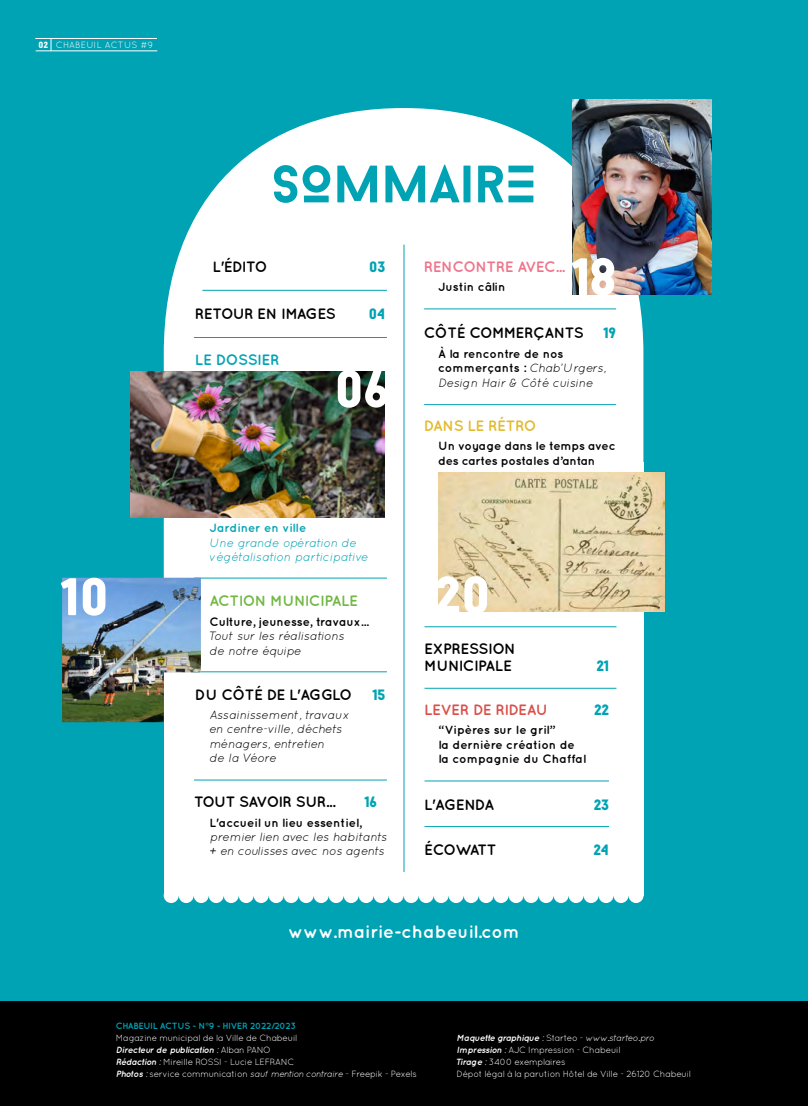
<style>
.page{position:relative;width:808px;height:1106px;background:#00a3b4}
.page>*{position:absolute;margin:0;border:0;box-sizing:border-box;transform-origin:0 0}
.t1{font:900 52.8px "Baron Neue";color:#fff}
.t2{font:700 52.5px "Baron Neue";color:#00a3b4}
.t3{font:700 18px "Quicksand";color:#fff}
.t4{font:700 15px/16.5px "Quicksand";letter-spacing:-.025em;color:#000}
.t5{font:900 15px "Baron Neue";color:#00a3b4}
.t6{font:700 15px "Quicksand";letter-spacing:-.06em;color:#000}
.t7{font:700 15px "Quicksand";letter-spacing:-.025em;color:#72b743}
.t8{font:700 15px "Quicksand";letter-spacing:-.025em;color:#ee748b}
.t9{font:700 15px "Quicksand";letter-spacing:-.025em;color:#d9504a}
.t10{font:700 15px "Quicksand";letter-spacing:-.025em;color:#e2bb2f}
.t11{font:700 15px "Quicksand";letter-spacing:-.025em;color:#00a3b4}
.t12{font:700 15px "Quicksand";letter-spacing:-.05em;color:#000}
.t13{font:italic 12px/14.4px "Quicksand";color:#000}
.t14{font:700 12px/14.4px "Quicksand";color:#000}
.t15{font:italic 12px/14.4px "Quicksand";color:#00a3b4}
.t16{font:700 12px/14.4px "Quicksand";letter-spacing:-.02em;color:#000}
.t17{font:700 12px "Quicksand";color:#00a3b4}
.t18{font:9px/12px "Quicksand";letter-spacing:-.03em;color:#fff}
.t19{font:700 9px "Quicksand";letter-spacing:-.03em;color:#00a3b4}
.t20{font:9px "Quicksand";letter-spacing:.03em;color:#fff}
.t21{font:900 9px "Baron Neue";color:#fff}
.s1{font-weight:700;font-style:normal}
.s2{font-weight:700;font-style:italic}
.s3{font-style:italic}
</style>
<div class="page">
<div style="left:164px;top:461px;width:479px;height:434px;background:#fff"></div>
<div style="left:164px;top:888px;width:15px;height:15px;background:#fff;border-radius:50%"></div>
<div style="left:299px;top:888px;width:15px;height:15px;background:#fff;border-radius:50%"></div>
<div style="left:434px;top:888px;width:15px;height:15px;background:#fff;border-radius:50%"></div>
<div style="left:568px;top:888px;width:15px;height:15px;background:#fff;border-radius:50%"></div>
<div style="left:179px;top:888px;width:15px;height:15px;background:#fff;border-radius:50%"></div>
<div style="left:314px;top:888px;width:15px;height:15px;background:#fff;border-radius:50%"></div>
<div style="left:449px;top:888px;width:15px;height:15px;background:#fff;border-radius:50%"></div>
<div style="left:583px;top:888px;width:15px;height:15px;background:#fff;border-radius:50%"></div>
<div style="left:194px;top:888px;width:15px;height:15px;background:#fff;border-radius:50%"></div>
<div style="left:329px;top:888px;width:15px;height:15px;background:#fff;border-radius:50%"></div>
<div style="left:464px;top:888px;width:15px;height:15px;background:#fff;border-radius:50%"></div>
<div style="left:598px;top:888px;width:15px;height:15px;background:#fff;border-radius:50%"></div>
<div style="left:209px;top:888px;width:15px;height:15px;background:#fff;border-radius:50%"></div>
<div style="left:344px;top:888px;width:15px;height:15px;background:#fff;border-radius:50%"></div>
<div style="left:479px;top:888px;width:15px;height:15px;background:#fff;border-radius:50%"></div>
<div style="left:613px;top:888px;width:15px;height:15px;background:#fff;border-radius:50%"></div>
<div style="left:224px;top:888px;width:15px;height:15px;background:#fff;border-radius:50%"></div>
<div style="left:359px;top:888px;width:15px;height:15px;background:#fff;border-radius:50%"></div>
<div style="left:494px;top:888px;width:15px;height:15px;background:#fff;border-radius:50%"></div>
<div style="left:628px;top:888px;width:15px;height:15px;background:#fff;border-radius:50%"></div>
<div style="left:239px;top:888px;width:15px;height:15px;background:#fff;border-radius:50%"></div>
<div style="left:374px;top:888px;width:15px;height:15px;background:#fff;border-radius:50%"></div>
<div style="left:509px;top:888px;width:15px;height:15px;background:#fff;border-radius:50%"></div>
<div style="left:254px;top:888px;width:15px;height:15px;background:#fff;border-radius:50%"></div>
<div style="left:389px;top:888px;width:15px;height:15px;background:#fff;border-radius:50%"></div>
<div style="left:524px;top:888px;width:14px;height:15px;background:#fff;border-radius:50%"></div>
<div style="left:269px;top:888px;width:15px;height:15px;background:#fff;border-radius:50%"></div>
<div style="left:404px;top:888px;width:15px;height:15px;background:#fff;border-radius:50%"></div>
<div style="left:538px;top:888px;width:15px;height:15px;background:#fff;border-radius:50%"></div>
<div style="left:284px;top:888px;width:15px;height:15px;background:#fff;border-radius:50%"></div>
<div style="left:419px;top:888px;width:15px;height:15px;background:#fff;border-radius:50%"></div>
<div style="left:553px;top:888px;width:15px;height:15px;background:#fff;border-radius:50%"></div>
<svg style="left:164px;top:108px;width:479px;height:532px;fill:#fff"></svg>
<svg style="left:51px;top:39px;width:1px;height:12px"></svg>
<hr style="left:404px;top:244px;width:1px;height:628px;background:#00a3b4">
<hr style="left:202px;top:290px;width:185px;height:1px;background:#00a3b4">
<hr style="left:194px;top:337px;width:193px;height:1px;background:#00a3b4">
<hr style="left:194px;top:577px;width:193px;height:1px;background:#00a3b4">
<hr style="left:194px;top:671px;width:193px;height:1px;background:#00a3b4">
<hr style="left:194px;top:779px;width:193px;height:1px;background:#00a3b4">
<hr style="left:424px;top:404px;width:192px;height:1px;background:#00a3b4">
<hr style="left:424px;top:626px;width:192px;height:1px;background:#00a3b4">
<hr style="left:424px;top:780px;width:185px;height:1px;background:#00a3b4">
<hr style="left:424px;top:826px;width:185px;height:1px;background:#00a3b4">
<hr style="left:424px;top:688px;width:192px;height:1px;background:#00a3b4">
<hr style="left:424px;top:308px;width:192px;height:1px;background:#00a3b4">
<img style="left:572px;top:100px;width:139px;height:194px">
<img style="left:438px;top:472px;width:227px;height:139px">
<img style="left:131px;top:372px;width:254px;height:145px">
<img style="left:62px;top:577px;width:139px;height:145px">
<div style="left:0;top:1001px;width:808px;height:105px;background:#000"></div>
<hr style="left:35px;top:38px;width:122px;height:1px;background:#fff">
<hr style="left:36px;top:51px;width:121px;height:1px;background:#fff">
<p class="t21" style="left:39px;top:39px;width:11px">02</p>
<p class="t20" style="left:56px;top:39px;width:99px">CHABEUIL ACTUS #9</p>
<h1 class="t1" style="left:62px;top:562px;width:49px">10</h1>
<h2 class="t2" style="left:271px;top:151px;width:266px">SOMMAIRE</h2>
<h3 class="t4" style="left:213px;top:258px;width:56px">L'ÉDITO</h3>
<h3 class="t4" style="left:195px;top:305px;width:142px">RETOUR EN IMAGES</h3>
<h3 class="t11" style="left:195px;top:350px;width:86px">LE DOSSIER</h3>
<h3 class="t5" style="left:369px;top:257px;width:17px">03</h3>
<h3 class="t5" style="left:369px;top:304px;width:18px">04</h3>
<h1 class="t1" style="left:335px;top:355px;width:56px">06</h1>
<h3 class="t17" style="left:209px;top:521px;width:98px">Jardiner en ville</h3>
<h3 class="t15" style="left:209px;top:535px;width:160px">Une grande opération de végétalisation participative</h3>
<h3 class="t7" style="left:209px;top:592px;width:150px">ACTION MUNICIPALE</h3>
<h3 class="t14" style="left:209px;top:614px;width:161px">Culture, jeunesse, travaux...</h3>
<h3 class="t13" style="left:209px;top:628px;width:137px">Tout sur les réalisations de notre équipe</h3>
<h3 class="t4" style="left:195px;top:686px;width:159px">DU CÔTÉ DE L'AGGLO</h3>
<h3 class="t13" style="left:209px;top:707px;width:141px">Assainissement, travaux en centre-ville, déchets ménagers, entretien<br>de la Véore</h3>
<h3 class="t5" style="left:373px;top:685px;width:14px">15</h3>
<h3 class="t6" style="left:194px;top:793px;width:143px">TOUT SAVOIR SUR...</h3>
<h3 class="t5" style="left:365px;top:792px;width:14px">16</h3>
<h3 class="t14" style="left:209px;top:814px;width:154px">L'accueil un lieu essentiel,</h3>
<h3 class="t13" style="left:209px;top:829px;width:179px">premier lien avec les habitants + en coulisses avec nos agents</h3>
<h1 class="t1" style="left:573px;top:243px;width:45px">18</h1>
<h3 class="t8" style="left:424px;top:257px;width:143px">RENCONTRE AVEC...</h3>
<h3 class="t14" style="left:438px;top:279px;width:69px">Justin câlin</h3>
<h3 class="t4" style="left:424px;top:324px;width:162px">CÔTÉ COMMERÇANTS</h3>
<h3 class="t5" style="left:604px;top:323px;width:14px">19</h3>
<h3 class="t13" style="left:438px;top:346px;width:169px"><span class="s1">À la rencontre de nos commerçants :</span> Chab’Urgers,<br>Design Hair &amp; Côté cuisine</h3>
<h3 class="t10" style="left:424px;top:417px;width:114px">DANS LE RÉTRO</h3>
<h3 class="t16" style="left:438px;top:438px;width:179px">Un voyage dans le temps avec des cartes postales d’antan</h3>
<h1 class="t1" style="left:435px;top:561px;width:57px">20</h1>
<h3 class="t4" style="left:424px;top:640px;width:93px">EXPRESSION<br>MUNICIPALE</h3>
<h3 class="t5" style="left:597px;top:656px;width:14px">21</h3>
<h3 class="t9" style="left:424px;top:700px;width:125px">LEVER DE RIDEAU</h3>
<h3 class="t14" style="left:439px;top:722px;width:149px">“Vipères sur le gril”<br>la dernière création de la compagnie du Chaffal</h3>
<h3 class="t5" style="left:594px;top:700px;width:16px">22</h3>
<h3 class="t4" style="left:424px;top:796px;width:71px">L'AGENDA</h3>
<h3 class="t12" style="left:424px;top:840px;width:74px">ÉCOWATT</h3>
<h3 class="t5" style="left:594px;top:795px;width:16px">23</h3>
<h3 class="t5" style="left:594px;top:840px;width:17px">24</h3>
<h3 class="t3" style="left:288px;top:921px;width:233px">www.mairie-chabeuil.com</h3>
<p class="t19" style="left:116px;top:1020px;width:182px">CHABEUIL ACTUS - N°9 - HIVER 2022/2023</p>
<p class="t18" style="left:116px;top:1031px;width:303px">Magazine municipal de la Ville de Chabeuil<br><span class="s2">Directeur de publication :</span> Alban PANO<br><span class="s2">Rédaction :</span> Mireille ROSSI - Lucie LEFRANC<br><span class="s2">Photos :</span> service communication <span class="s3">sauf mention contraire</span> - Freepik - Pexels</p>
<p class="t18" style="left:456px;top:1031px;width:236px"><span class="s2">Maquette graphique :</span> Starteo - <span class="s3">www.starteo.pro </span><span class="s2">Impression :</span> AJC Impression - Chabeuil<br><span class="s2">Tirage :</span> 3400 exemplaires<br>Dépot légal à la parution Hôtel de Ville - 26120 Chabeuil</p>
</div>
